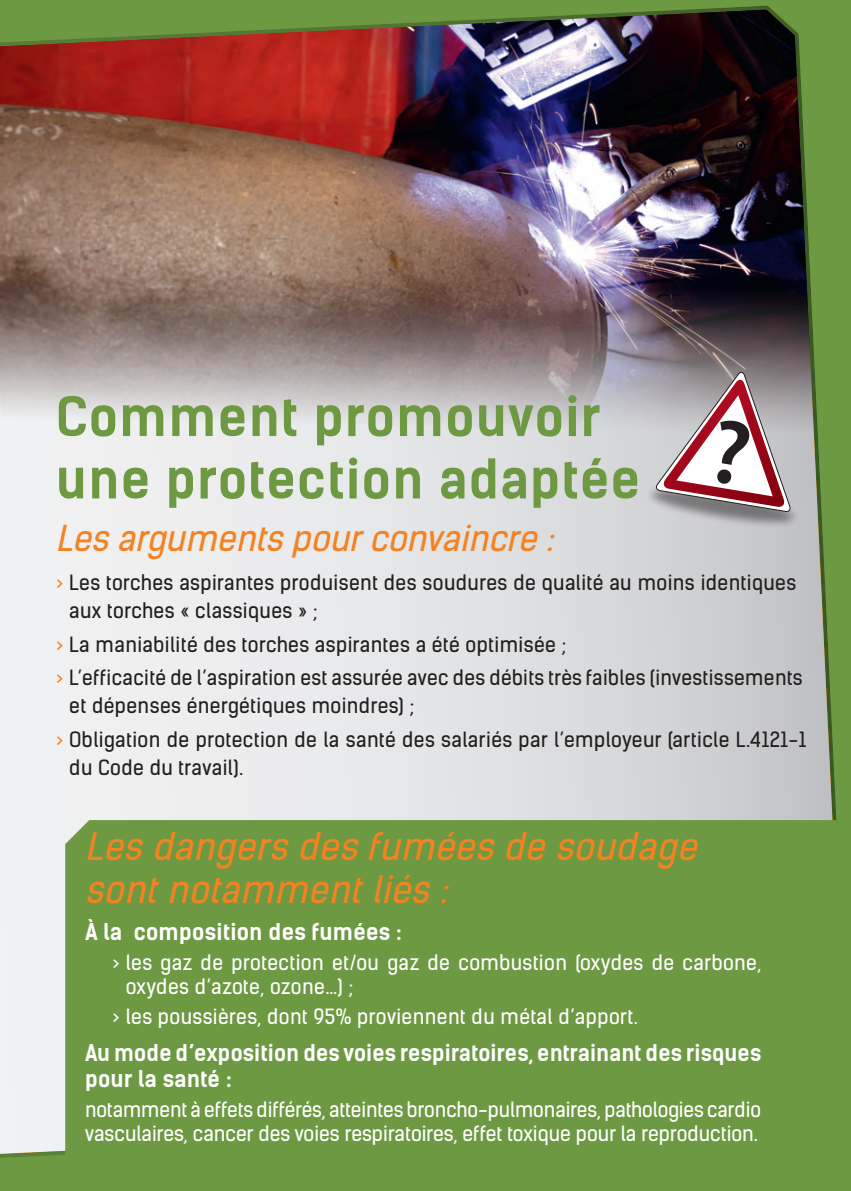
<style>
.page{position:relative;width:851px;height:1191px;background:#fff}
.page>*{position:absolute;margin:0;border:0;box-sizing:border-box;transform-origin:0 0}
.t1{font:700 52px/62.4px "Kelson Sans";letter-spacing:.025em;color:#6d9942}
.t2{font:italic 36px/43.2px "Kelson Sans";color:#f58220}
.t3{font:italic 34px "Kelson Sans";color:#f58220}
.t4{font:700 22px/26px "Kelson Sans";letter-spacing:.005em;color:#fff}
.t5{font:20px/28px "Kelson Sans";letter-spacing:.02em;color:#231f20}
.t6{font:20px/24px "Kelson Sans";color:#fff}
.t7{font:20px/24px "Kelson Sans";letter-spacing:.02em;color:#fff}
.s1{color:#f58220}
</style>
<div class="page">
<img style="left:0;top:1px;width:850px;height:1190px">
<div style="left:65px;top:820px;width:785px;height:371px;background:#6d9942"></div>
<img style="left:601px;top:398px;width:249px;height:198px">
<svg style="left:655px;top:371px;width:136px;height:141px"></svg>
<p class="t1" style="left:56px;top:386px;width:585px">Comment promouvoir une protection adaptée</p>
<p class="t3" style="left:56px;top:517px;width:507px">Les arguments pourconvaincre :</p>
<p class="t5" style="left:69px;top:568px;width:728px;text-indent:-14px"><span class="s1">&gt;</span> Les torches aspirantes produisent des soudures de qualité au moins identiques aux torches « classiques » ;</p>
<p class="t5" style="left:56px;top:630px;width:512px"><span class="s1">&gt;</span> La maniabilité des torches aspirantes a été optimisée ;</p>
<p class="t5" style="left:69px;top:664px;width:734px;text-indent:-14px"><span class="s1">&gt;</span> L’efficacité de l’aspiration est assurée avec des débits très faibles (investissements et dépenses énergétiques moindres) ;</p>
<p class="t5" style="left:69px;top:725px;width:738px;text-indent:-14px"><span class="s1">&gt;</span> Obligation de protection de la santé des salariés par l’employeur (article L.4121-1 du Code du travail).</p>
<p class="t2" style="left:85px;top:825px;width:622px">Les dangers des fumées de soudage sontnotammentliés :</p>
<p class="t4" style="left:85px;top:919px;width:318px">À la composition des fumées :</p>
<p class="t7" style="left:126px;top:950px;width:637px;text-indent:-14px">&gt; les gaz de protection et/ou gaz de combustion (oxydes de carbone, oxydes d’azote, ozone…) ;</p>
<p class="t7" style="left:112px;top:1004px;width:527px">&gt; les poussières, dont 95% proviennent du métal d’apport.</p>
<p class="t4" style="left:85px;top:1040px;width:677px">Au mode d’exposition des voies respiratoires, entrainant des risques pour la santé :</p>
<p class="t6" style="left:85px;top:1097px;width:677px">notamment à effets différés, atteintes broncho-pulmonaires, pathologies cardio vasculaires, cancer des voies respiratoires, effet toxique pour la reproduction.</p>
</div>
